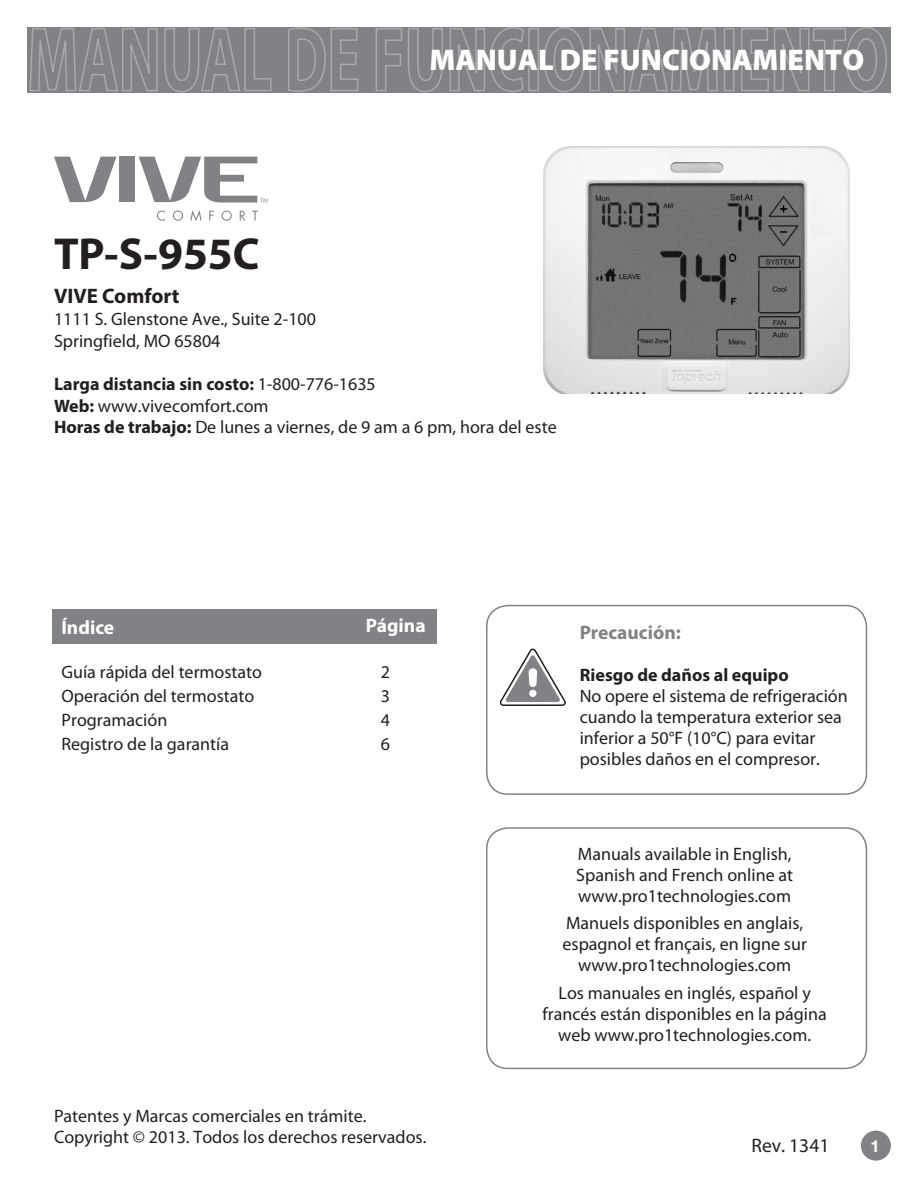
<style>
.page{position:relative;width:918px;height:1188px;background:#fff}
.page>*{position:absolute;margin:0;border:0;box-sizing:border-box;transform-origin:0 0}
.t1{font:700 45px "Myriad Pro";color:#231f20}
.t2{font:900 30px "Myriad Pro";color:#fff}
.t3{font:700 21px "Myriad Pro";color:#231f20}
.t4{font:700 19.5px "Myriad Pro";color:#fff}
.t5{font:700 19.5px "Myriad Pro";color:#808285}
.t6{font:19.5px "Myriad Pro";color:#231f20}
.t7{font:18px/21px "Myriad Pro";color:#231f20}
.t8{font:700 18px "Myriad Pro";color:#231f20}
.t9{font:700 16.5px "Helvetica Neue";color:#fff}
.s1{font-weight:700}
</style>
<div class="page">
<div style="left:27px;top:27px;width:864px;height:66px;background:#808285"></div>
<div style="left:861px;top:1131px;width:30px;height:30px;background:#808285;border-radius:50%"></div>
<svg style="left:29px;top:28px;width:243px;height:65px"></svg>
<svg style="left:288px;top:27px;width:71px;height:65px"></svg>
<svg style="left:375px;top:27px;width:149px;height:66px"></svg>
<div style="left:528px;top:28px;width:11px;height:63px;border:2px solid #a8a9ad"></div>
<svg style="left:544px;top:27px;width:174px;height:66px"></svg>
<div style="left:724px;top:28px;width:11px;height:63px;border:2px solid #a8a9ad"></div>
<svg style="left:741px;top:27px;width:146px;height:66px"></svg>
<svg style="left:157px;top:211px;width:8px;height:10px"></svg>
<svg style="left:173px;top:211px;width:10px;height:10px"></svg>
<svg style="left:190px;top:210px;width:12px;height:11px"></svg>
<svg style="left:209px;top:211px;width:5px;height:10px"></svg>
<svg style="left:221px;top:211px;width:11px;height:10px"></svg>
<svg style="left:240px;top:211px;width:5px;height:10px"></svg>
<svg style="left:252px;top:211px;width:6px;height:10px"></svg>
<svg style="left:54px;top:157px;width:62px;height:45px"></svg>
<div style="left:120px;top:157px;width:15px;height:45px;background:#808285"></div>
<svg style="left:139px;top:157px;width:129px;height:46px"></svg>
<div style="left:52px;top:609px;width:385px;height:34px;background:#808285"></div>
<svg style="left:500px;top:649px;width:66px;height:57px"></svg>
<div style="left:486px;top:827px;width:381px;height:242px;border:2px solid #808285;border-radius:21px"></div>
<div style="left:486px;top:605px;width:381px;height:190px;border:2px solid #808285;border-radius:21px"></div>
<img style="left:543px;top:147px;width:306px;height:247px">
<p class="t2" style="left:430px;top:40px;width:436px">MANUAL DE FUNCIONAMIENTO</p>
<p class="t1" style="left:54px;top:224px;width:207px">TP-S-955C</p>
<p class="t3" style="left:54px;top:282px;width:127px">VIVE Comfort</p>
<p class="t7" style="left:54px;top:309px;width:264px">1111 S. Glenstone Ave., Suite 2-100</p>
<p class="t7" style="left:54px;top:331px;width:168px">Springfield, MO 65804</p>
<p class="t7" style="left:54px;top:374px;width:323px;line-height:21.6px"><span class="s1">Larga distancia sin costo:</span> 1-800-776-1635<br><span class="s1">Web:</span> www.vivecomfort.com</p>
<p class="t7" style="left:54px;top:417px;width:504px"><span class="s1">Horas de trabajo:</span> De lunes a viernes, de 9 am a 6 pm, hora del este</p>
<p class="t4" style="left:61px;top:614px;width:54px">Índice</p>
<p class="t4" style="left:366px;top:613px;width:61px">Página</p>
<p class="t5" style="left:580px;top:620px;width:103px">Precaución:</p>
<p class="t8" style="left:580px;top:664px;width:211px">Riesgo de daños al equipo</p>
<p class="t7" style="left:580px;top:686px;width:269px">No opere el sistema de refrigeración cuando la temperatura exterior sea inferior a 50°F (10°C) para evitar posibles daños en el compresor.</p>
<p class="t7" style="left:62px;top:662px;width:202px">Guía rápida del termostato</p>
<p class="t7" style="left:381px;top:662px;width:11px">2</p>
<p class="t7" style="left:62px;top:686px;width:194px">Operación del termostato</p>
<p class="t7" style="left:381px;top:686px;width:11px">3</p>
<p class="t7" style="left:62px;top:710px;width:107px">Programación</p>
<p class="t7" style="left:381px;top:710px;width:11px">4</p>
<p class="t7" style="left:62px;top:734px;width:169px">Registro de la garantía</p>
<p class="t7" style="left:381px;top:734px;width:11px">6</p>
<p class="t7" style="left:54px;top:1106px;width:314px">Patentes y Marcas comerciales en trámite.</p>
<p class="t7" style="left:54px;top:1127px;width:374px">Copyright © 2013. Todos los derechos reservados.</p>
<p class="t7" style="left:576px;top:843px;width:218px;text-align:justify">Manuals available in English, Spanish and French online at www.pro1technologies.com</p>
<p class="t7" style="left:563px;top:913px;width:246px;text-align:center">Manuels disponibles en anglais, espagnol et français, en ligne sur www.pro1technologies.com</p>
<p class="t7" style="left:543px;top:983px;width:286px;text-align:center">Los manuales en inglés, español y francés están disponibles en la página web www.pro1technologies.com.</p>
<p class="t6" style="left:752px;top:1135px;width:79px">Rev. 1341</p>
<p class="t9" style="left:871px;top:1136px;width:11px">1</p>
</div>
